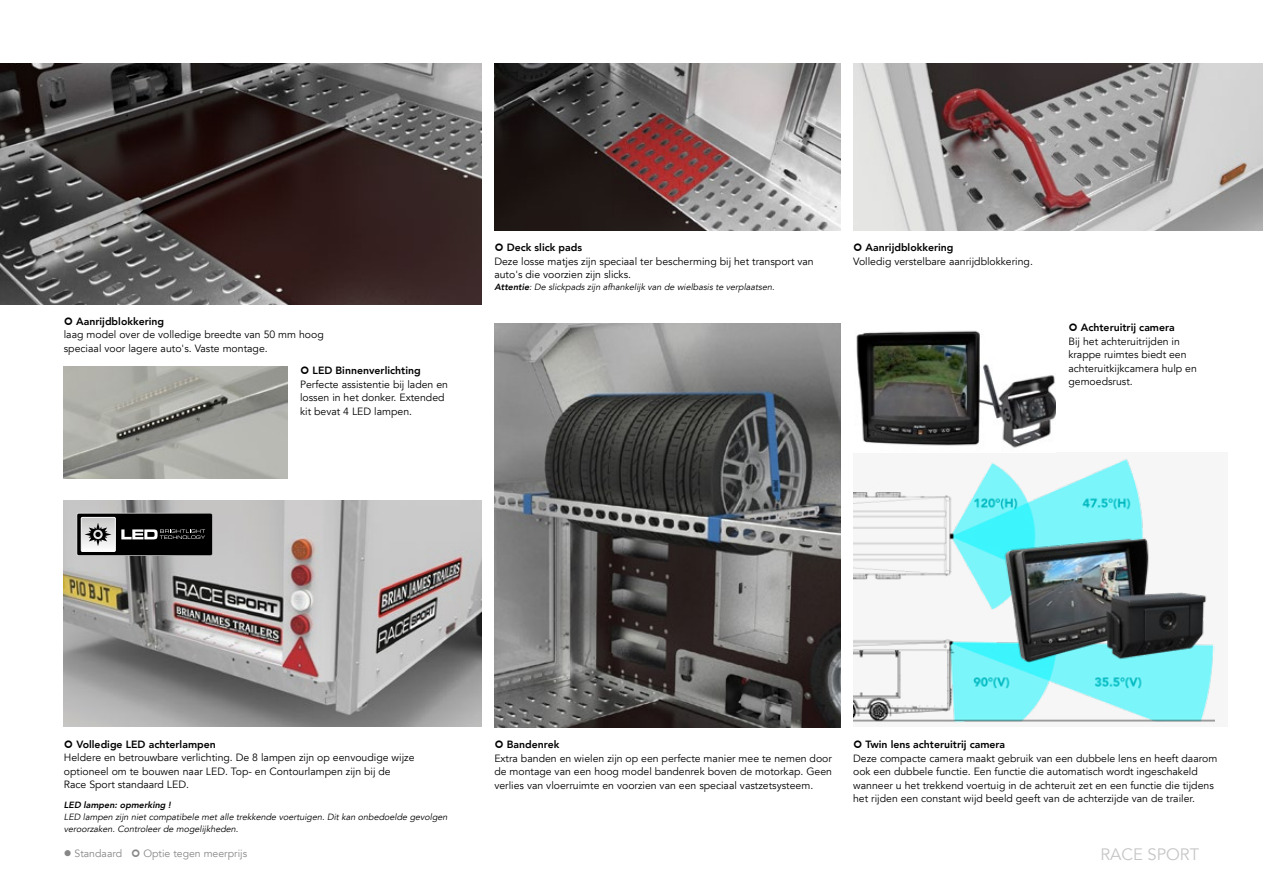
<style>
.page{position:relative;width:1263px;height:893px;background:#fff}
.page>*{position:absolute;margin:0;border:0;box-sizing:border-box;transform-origin:0 0}
.t1{font:16.5px "Avenir LT";color:#c6c6c6}
.t2{font:10.5px/13.5px "Avenir LT";color:#000}
.t3{font:800 10.5px "Avenir LT";color:#000}
.t4{font:10.5px "Avenir LT";color:#878787}
.t5{font:italic 9px/12px "Avenir LT";color:#000}
.t6{font:italic 800 9px "Avenir LT";color:#000}
.s1{font-weight:800}
</style>
<div class="page">
<div style="left:853px;top:453px;width:375px;height:274px;background:#f6f6f6"></div>
<img style="left:853px;top:459px;width:361px;height:263px">
<img style="left:494px;top:64px;width:346px;height:166px">
<img style="left:853px;top:64px;width:410px;height:166px">
<img style="left:0;top:64px;width:482px;height:240px">
<img style="left:64px;top:500px;width:418px;height:227px">
<svg style="left:77px;top:513px;width:135px;height:43px;background:#3e3e3e"></svg>
<img style="left:64px;top:366px;width:223px;height:112px">
<img style="left:494px;top:323px;width:346px;height:404px">
<img style="left:856px;top:330px;width:200px;height:118px">
<img style="left:995px;top:515px;width:218px;height:163px">
<p class="t3" style="left:76px;top:315px;width:89px">Aanrijdblokkering</p>
<p class="t2" style="left:64px;top:328px;width:262px">laag model over de volledige breedte van 50 mm hoog speciaal voor lagere auto's. Vaste montage.</p>
<p class="t3" style="left:313px;top:364px;width:110px">LED Binnenverlichting</p>
<p class="t2" style="left:300px;top:377px;width:149px">Perfecte assistentie bij laden en lossen in het donker. Extended kit bevat 4 LED lampen.</p>
<p class="t3" style="left:507px;top:241px;width:77px">Deck slick pads</p>
<p class="t2" style="left:494px;top:255px;width:321px">Deze losse matjes zijn speciaal ter bescherming bij het transport van auto's die voorzien zijn slicks.</p>
<p class="t5" style="left:494px;top:281px;width:283px"><span class="s1">Attentie</span>: De slickpads zijn afhankelijk van de wielbasis te verplaatsen.</p>
<p class="t3" style="left:866px;top:241px;width:89px">Aanrijdblokkering</p>
<p class="t2" style="left:853px;top:255px;width:181px">Volledig verstelbare aanrijdblokkering.</p>
<p class="t3" style="left:1081px;top:321px;width:95px">Achteruitrij camera</p>
<p class="t2" style="left:1068px;top:335px;width:130px">Bij het achteruitrijden in krappe ruimtes biedt een achteruitkijkcamera hulp en gemoedsrust.</p>
<p class="t3" style="left:76px;top:738px;width:141px">Volledige LED achterlampen</p>
<p class="t2" style="left:64px;top:751px;width:352px">Heldere en betrouwbare verlichting. De 8 lampen zijn op eenvoudige wijze optioneel om te bouwen naar LED. Top- en Contourlampen zijn bij de<br>Race Sport standaard LED.</p>
<p class="t6" style="left:64px;top:799px;width:110px">LED lampen: opmerking !</p>
<p class="t5" style="left:64px;top:811px;width:387px">LED lampen zijn niet compatibele met alle trekkende voertuigen. Dit kan onbedoelde gevolgen veroorzaken. Controleer de mogelijkheden.</p>
<p class="t4" style="left:64px;top:848px;width:60px">● Standaard</p>
<p class="t4" style="left:143px;top:848px;width:105px">Optie tegen meerprijs</p>
<p class="t3" style="left:507px;top:738px;width:54px">Bandenrek</p>
<p class="t2" style="left:494px;top:751px;width:339px;text-align:justify">Extra banden en wielen zijn op een perfecte manier mee te nemen door de montage van een hoog model bandenrek boven de motorkap. Geen verlies van vloerruimte en voorzien van een speciaal vastzetsysteem.</p>
<p class="t3" style="left:866px;top:738px;width:141px">Twin lens achteruitrij camera</p>
<p class="t2" style="left:853px;top:752px;width:366px">Deze compacte camera maakt gebruik van een dubbele lens en heeft daarom ook een dubbele functie. Een functie die automatisch wordt ingeschakeld wanneer u het trekkend voertuig in de achteruit zet en een functie die tijdens het rijden een constant wijd beeld geeft van de achterzijde van de trailer.</p>
<h1 class="t1" style="left:1100px;top:845px;width:100px">RACE SPORT</h1>
</div>
